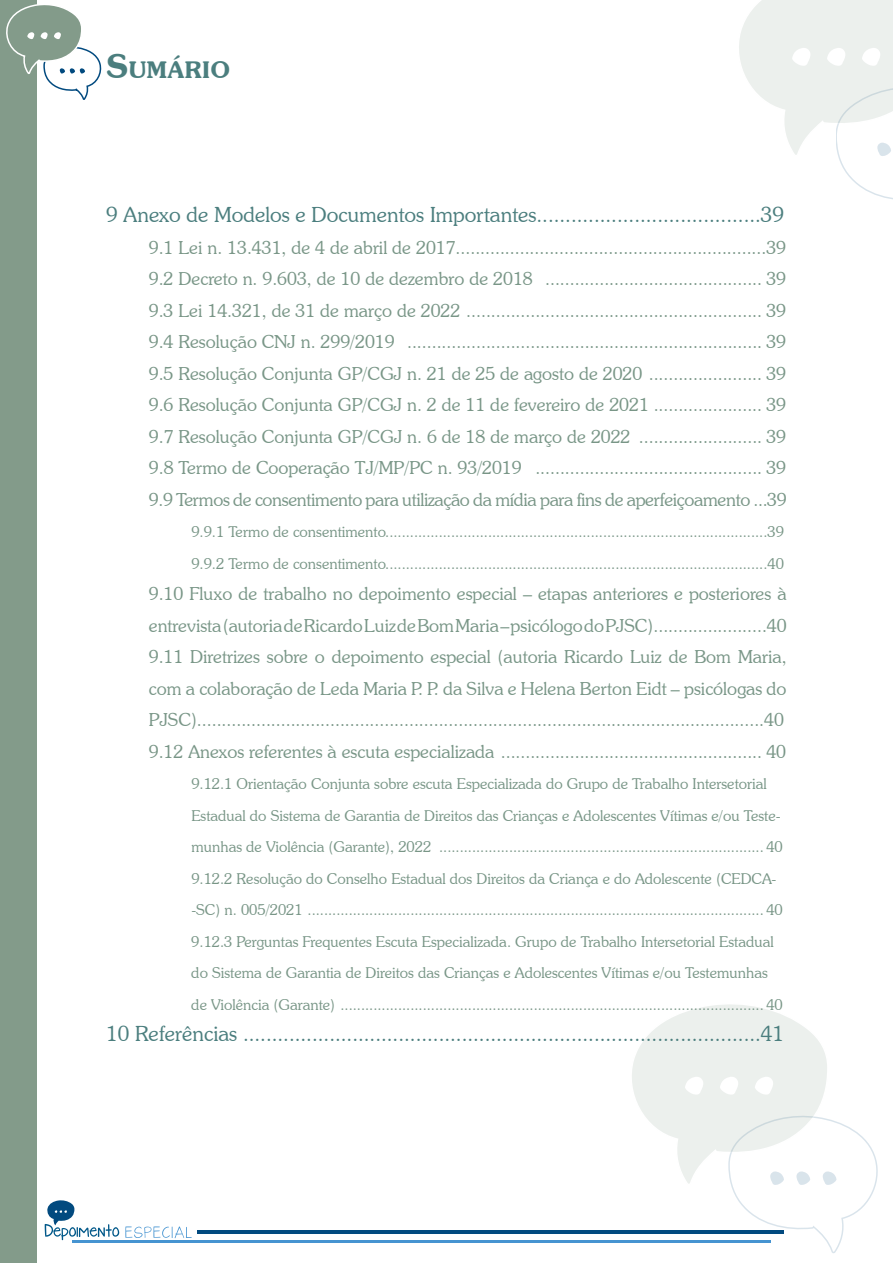
<style>
.page{position:relative;width:893px;height:1263px;background:#fff}
.page>*{position:absolute;margin:0;border:0;box-sizing:border-box;transform-origin:0 0}
.t1{font:600 23.1px "Souvenir IT Cby BT";color:#4b7e7e}
.t2{font:300 21px "Souvenir IT Cby BT";color:#4b7e7e}
.t3{font:300 18px/31.5px "Souvenir IT Cby BT";color:#799687;text-align:justify}
.t4{font:300 15px/31.5px "Souvenir IT Cby BT";color:#799687}
.s1{font-size:33px}
</style>
<div class="page">
<div style="left:0;top:0;width:37px;height:1263px;background:#839b8a"></div>
<svg style="left:6px;top:4px;width:96px;height:96px"></svg>
<svg style="left:630px;top:1004px;width:248px;height:249px"></svg>
<svg style="left:739px;top:0;width:154px;height:200px"></svg>
<svg style="left:125px;top:1226px;width:67px;height:12px"></svg>
<svg style="left:45px;top:1200px;width:74px;height:40px"></svg>
<hr style="left:198px;top:1231px;width:586px;height:3px;background:#024a7f">
<hr style="left:73px;top:1240px;width:698px;height:3px;background:#4694d1">
<p class="t1" style="left:106px;top:56px;width:125px"><span class="s1">S</span>UMÁRIO</p>
<p class="t2" style="left:106px;top:202px;width:679px">9 Anexo de Modelos e Documentos Importantes.......................................39</p>
<p class="t3" style="left:149px;top:231px;width:639px">9.1 Lei n. 13.431, de 4 de abril de 2017...............................................................39<br>9.2 Decreto n. 9.603, de 10 de dezembro de 2018 ............................................ 39<br>9.3 Lei 14.321, de 31 de março de 2022 ............................................................ 39<br>9.4 Resolução CNJ n. 299/2019 ........................................................................ 39<br>9.5 Resolução Conjunta GP/CGJ n. 21 de 25 de agosto de 2020 ....................... 39<br>9.6 Resolução Conjunta GP/CGJ n. 2 de 11 de fevereiro de 2021 ...................... 39<br>9.7 Resolução Conjunta GP/CGJ n. 6 de 18 de março de 2022 ......................... 39<br>9.8 Termo de Cooperação TJ/MP/PC n. 93/2019 .............................................. 39<br>9.9 Termos de consentimento para utilização da mídia para fins de aperfeiçoamento ...39</p>
<p class="t4" style="left:191px;top:516px;width:594px">9.9.1 Termo de consentimento.............................................................................................39<br>9.9.2 Termo de consentimento.............................................................................................40</p>
<p class="t3" style="left:149px;top:578px;width:639px;text-align:left">9.10 Fluxo de trabalho no depoimento especial – etapas anteriores e posteriores à entrevista (autoria de Ricardo Luiz de Bom Maria – psicólogo do PJSC).......................40<br>9.11 Diretrizes sobre o depoimento especial (autoria Ricardo Luiz de Bom Maria, com a colaboração de Leda Maria P. P. da Silva e Helena Berton Eidt – psicólogas do PJSC)...................................................................................................................40<br>9.12 Anexos referentes à escuta especializada ..................................................... 40</p>
<p class="t4" style="left:191px;top:768px;width:593px">9.12.1 Orientação Conjunta sobre escuta Especializada do Grupo de Trabalho Intersetorial Estadual do Sistema de Garantia de Direitos das Crianças e Adolescentes Vítimas e/ou Teste&shy;munhas de Violência (Garante), 2022 ............................................................................... 40<br>9.12.2 Resolução do Conselho Estadual dos Direitos da Criança e do Adolescente (CEDCA--SC) n. 005/2021 ............................................................................................................... 40<br>9.12.3 Perguntas Frequentes Escuta Especializada. Grupo de Trabalho Intersetorial Estadual do Sistema de Garantia de Direitos das Crianças e Adolescentes Vítimas e/ou Testemunhas de Violência (Garante) ....................................................................................................... 40</p>
<p class="t2" style="left:106px;top:1021px;width:679px">10 Referências ..........................................................................................41</p>
</div>
